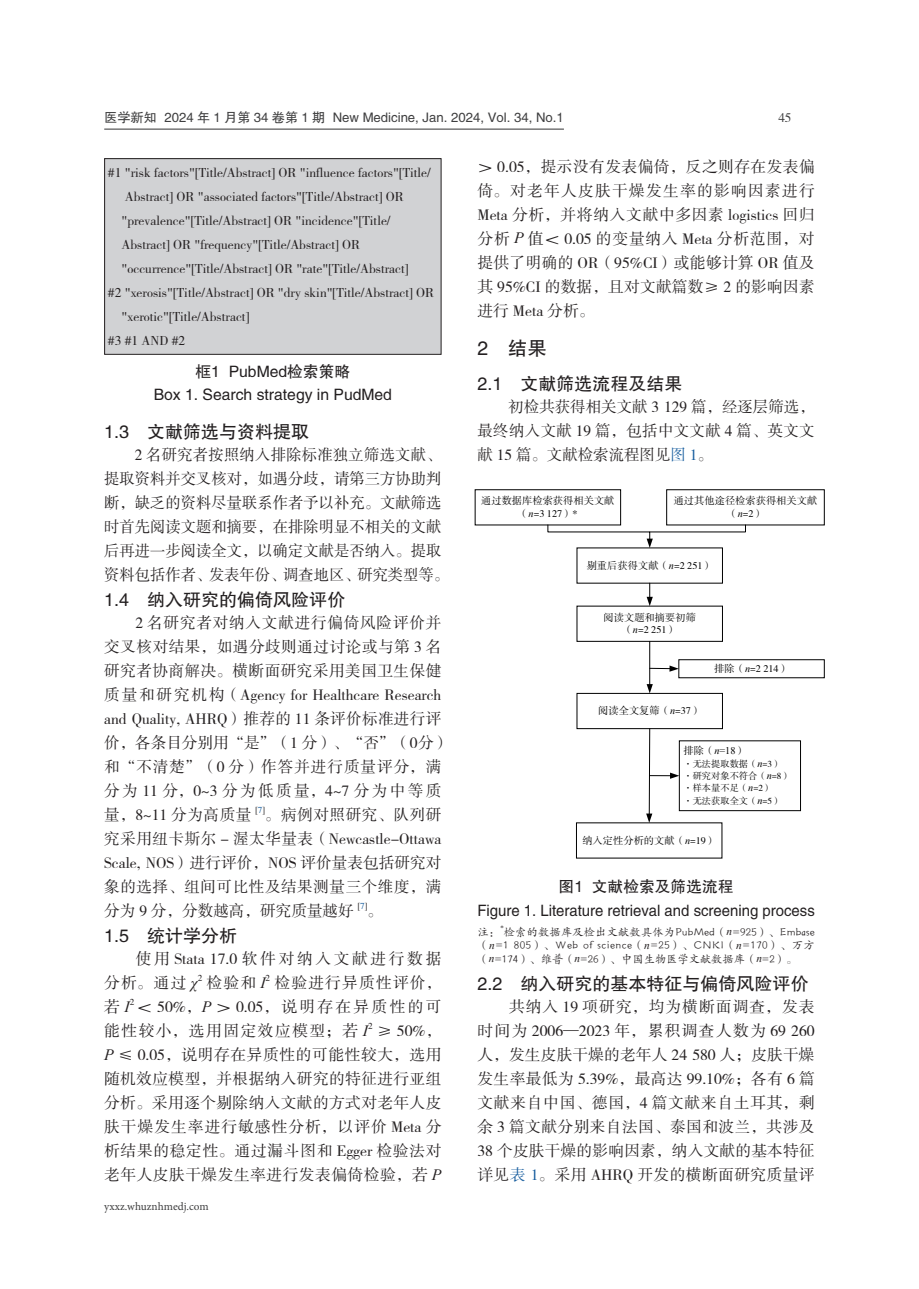
<style>
.page{position:relative;width:919px;height:1289px;background:#fff}
.page>*{position:absolute;margin:0;border:0;box-sizing:border-box;transform-origin:0 0}
._12_正文一级标题{font:19.5px "FZHTK GBK1 0";color:#231f20}
._13_正文二级标题{font:18px "FZHTK GBK1 0";color:#231f20}
._11_正文{font:15.75px/24px "FZSSK GBK1 0";letter-spacing:.02em;color:#231f20;text-align:justify}
._15_图表名{font:15.75px "FZHTK GBK1 0";color:#231f20}
._15_图表名-2{font:15.75px "FZHTK GBK1 0";color:#231f20;scale:.95 1}
._11_正文-2{font:15.75px/24px "FZSSK GBK1 0";letter-spacing:.095em;color:#231f20}
._11_正文-3{font:15.75px/24px "FZSSK GBK1 0";letter-spacing:.165em;color:#231f20}
._11_正文-4{font:15.75px "FZSSK GBK1 0";letter-spacing:.075em;color:#231f20}
._15_1_图表内容{font:13.5px "FZSSK GBK1 0";color:#231f20}
.t1{font:13.2px "FZHTK GBK1 0";color:#3e3e3f}
.t2{font:13.2px "FZSSK GBK1 0";color:#3e3e3f}
._14_图表注释{font:11.25px/13.5px "FZKTK GBK1 0";letter-spacing:.04em;color:#231f20}
._14_图表注释-2{font:11.25px "FZKTK GBK1 0";letter-spacing:.015em;color:#231f20}
.t3{font:11.25px "Minion Pro";color:#3e3e3f}
.t4{font:10.2px/12.5px "FZSSK GBK1 0";color:#000;text-align:center}
.t5{font:9.3px/12.3px "FZSSK GBK1 0";color:#000}
._11_正文-5{font:9.15px "FZSSK GBK1 0";color:#231f20}
._14_图表注释-3{font:6.6px "FZKTK GBK1 0";color:#231f20}
.s1{color:#175d9e}
.s2{font-family:"Times New Roman";font-style:italic}
.s3{font-family:"Times New Roman"}
.s4{font-family:"Times New Roman";font-style:italic;font-size:10.2px}
</style>
<div class="page">
<hr style="left:104px;top:129px;width:460px;height:1px;background:#3e3e3f">
<div style="left:105px;top:159px;width:336px;height:195px;background:#d1d2d4"></div>
<div style="left:104px;top:158px;width:337px;height:197px;border:1px solid #231f20"></div>
<svg style="left:474px;top:489px;width:351px;height:370px"></svg>
<div style="left:678px;top:659px;width:146px;height:19px;border:1px solid #000"></div>
<div style="left:576px;top:693px;width:146px;height:36px;border:1px solid #000"></div>
<svg style="left:547px;top:524px;width:199px;height:24px"></svg>
<svg style="left:646px;top:583px;width:6px;height:23px"></svg>
<hr style="left:649px;top:641px;width:1px;height:44px;background:#000">
<svg style="left:646px;top:684px;width:6px;height:9px"></svg>
<svg style="left:649px;top:665px;width:29px;height:6px"></svg>
<div style="left:679px;top:740px;width:121px;height:71px;border:1px solid #000"></div>
<svg style="left:646px;top:728px;width:33px;height:94px"></svg>
<p class="t1" style="left:104px;top:111px;width:461px">医学新知 2024 年 1 月第 34 卷第 1 期 New Medicine, Jan. 2024, Vol. 34, No.1</p>
<p class="t2" style="left:778px;top:111px;width:15px">45</p>
<p class="_15_1_图表内容" style="left:108px;top:166px;width:324px">#1 "risk factors"[Title/Abstract] OR "influence factors"[Title/</p>
<p class="_15_1_图表内容" style="left:125px;top:190px;width:280px">Abstract] OR "associated factors"[Title/Abstract] OR</p>
<p class="_15_1_图表内容" style="left:121px;top:214px;width:271px">"prevalence"[Title/Abstract] OR "incidence"[Title/</p>
<p class="_15_1_图表内容" style="left:121px;top:238px;width:240px">Abstract] OR "frequency"[Title/Abstract] OR</p>
<p class="_15_1_图表内容" style="left:121px;top:262px;width:288px">"occurrence"[Title/Abstract] OR "rate"[Title/Abstract]</p>
<p class="_15_1_图表内容" style="left:108px;top:286px;width:327px">#2 "xerosis"[Title/Abstract] OR "dry skin"[Title/Abstract] OR</p>
<p class="_15_1_图表内容" style="left:121px;top:310px;width:129px">"xerotic"[Title/Abstract]</p>
<p class="_15_1_图表内容" style="left:108px;top:334px;width:79px">#3 #1 AND #2</p>
<p class="_15_图表名" style="left:195px;top:363px;width:156px">框1 PubMed检索策略</p>
<p class="_15_图表名" style="left:154px;top:386px;width:240px">Box 1. Search strategy in PudMed</p>
<p class="_13_正文二级标题" style="left:104px;top:422px;width:206px">1.3 文献筛选与资料提取</p>
<p class="_11_正文" style="left:104px;top:443px;width:346px;text-align:left;text-indent:31px">2 名研究者按照纳入排除标准独立筛选文献、提取资料并交叉核对，如遇分歧，请第三方协助判断，缺乏的资料尽量联系作者予以补充。文献筛选时首先阅读文题和摘要，在排除明显不相关的文献后再进一步阅读全文，以确定文献是否纳入。提取资料包括作者、发表年份、调查地区、研究类型等。</p>
<p class="_13_正文二级标题" style="left:104px;top:590px;width:242px">1.4 纳入研究的偏倚风险评价</p>
<p class="_11_正文" style="left:104px;top:611px;width:346px;text-align:left;text-indent:31px">2 名研究者对纳入文献进行偏倚风险评价并交叉核对结果，如遇分歧则通过讨论或与第 3 名研究者协商解决。横断面研究采用美国卫生保健质量和研究机构（Agency for Healthcare Research and Quality, AHRQ）推荐的 11 条评价标准进行评价，各条目分别用“是”（1 分）、“否”（0分）和“不清楚”（0 分）作答并进行质量评分，满分为 11 分，0~3 分为低质量，4~7 分为中等质量，8~11 分为高质量</p>
<p class="_11_正文-5" style="left:255px;top:804px;width:11px">[<span class="s1">7</span>]</p>
<p class="_11_正文" style="left:104px;top:803px;width:339px;text-indent:161px">。病例对照研究、队列研究采用纽卡斯尔 - 渥太华量表（Newcastle-Ottawa Scale, NOS）进行评价，NOS 评价量表包括研究对象的选择、组间可比性及结果测量三个维度，满分为 9 分，分数越高，研究质量越好</p>
<p class="_11_正文-5" style="left:357px;top:900px;width:11px">[<span class="s1">7</span>]</p>
<p class="_11_正文" style="left:367px;top:899px;width:17px">。</p>
<p class="_13_正文二级标题" style="left:104px;top:926px;width:134px">1.5 统计学分析</p>
<p class="_11_正文-3" style="left:104px;top:947px;width:338px;text-indent:32px">使用 Stata 17.0 软件对纳入文献进行数据分析。通过 <span class="s2">χ</span></p>
<p class="_11_正文-5" style="left:198px;top:972px;width:6px">2</p>
<p class="_11_正文" style="left:206px;top:971px;width:61px">检验和 <span class="s2">I</span></p>
<p class="_11_正文-5" style="left:265px;top:972px;width:6px">2</p>
<p class="_11_正文-4" style="left:274px;top:974px;width:168px">检验进行异质性评价，</p>
<p class="_11_正文" style="left:104px;top:995px;width:27px">若 <span class="s2">I</span></p>
<p class="_11_正文-5" style="left:130px;top:996px;width:6px">2</p>
<p class="_11_正文-2" style="left:104px;top:995px;width:339px;text-indent:33px">＜ 50%，<span class="s2">P</span> ＞ 0.05，说明存在异质性的可能性较小，选用固定效应模型；若 <span class="s2">I</span></p>
<p class="_11_正文-5" style="left:368px;top:1020px;width:6px">2</p>
<p class="_11_正文" style="left:104px;top:1019px;width:339px;text-indent:272px">≥ 50%，<span class="s2">P</span> ≤ 0.05，说明存在异质性的可能性较大，选用随机效应模型，并根据纳入研究的特征进行亚组分析。采用逐个剔除纳入文献的方式对老年人皮肤干燥发生率进行敏感性分析，以评价 Meta 分析结果的稳定性。通过漏斗图和 Egger 检验法对老年人皮肤干燥发生率进行发表偏倚检验，若 <span class="s2">P</span></p>
<p class="t3" style="left:104px;top:1198px;width:106px">yxxz.whuznhmedj.com</p>
<p class="_11_正文" style="left:477px;top:155px;width:339px">＞ 0.05，提示没有发表偏倚，反之则存在发表偏倚。对老年人皮肤干燥发生率的影响因素进行Meta 分析，并将纳入文献中多因素 logistics 回归分析 <span class="s2">P</span> 值＜ 0.05 的变量纳入 Meta 分析范围，对提供了明确的 OR（95%CI）或能够计算 OR 值及其 95%CI 的数据，且对文献篇数≥ 2 的影响因素进行 Meta 分析。</p>
<p class="_12_正文一级标题" style="left:477px;top:337px;width:71px">2 结果</p>
<p class="_13_正文二级标题" style="left:477px;top:373px;width:206px">2.1 文献筛选流程及结果</p>
<p class="_11_正文" style="left:477px;top:395px;width:339px;text-indent:31px">初检共获得相关文献 3 129 篇，经逐层筛选，最终纳入文献 19 篇，包括中文文献 4 篇、英文文献 15 篇。文献检索流程图见<span class="s1">图 1</span>。</p>
<p class="t4" style="left:481px;top:495px;width:135px">通过数据库检索获得相关文献（<span class="s2">n</span>=3 127）*</p>
<p class="t4" style="left:673px;top:495px;width:145px">通过其他途径检索获得相关文献（<span class="s2">n</span>=2）</p>
<p class="t4" style="left:586px;top:559px;width:127px">剔重后获得文献（<span class="s2">n</span>=2 251）</p>
<p class="t4" style="left:603px;top:611px;width:94px">阅读文题和摘要初筛（<span class="s2">n</span>=2 251）</p>
<p class="t4" style="left:714px;top:662px;width:76px">排除（<span class="s2">n</span>=2 214）</p>
<p class="t4" style="left:598px;top:705px;width:104px">阅读全文复筛（<span class="s2">n</span>=37）</p>
<p class="t4" style="left:683px;top:745px;width:64px">排除（<span class="s2">n</span><span class="s3">=18</span>）</p>
<p class="t5" style="left:683px;top:757px;width:109px">·无法提取数据（<span class="s4">n</span>=3）·研究对象不符合（<span class="s4">n</span>=8）·样本量不足（<span class="s4">n</span>=2）<br>·无法获取全文（<span class="s4">n</span>=5）</p>
<p class="t4" style="left:582px;top:834px;width:135px">纳入定性分析的文献（<span class="s2">n</span>=19）</p>
<p class="_15_图表名" style="left:558px;top:877px;width:176px">图1 文献检索及筛选流程</p>
<p class="_15_图表名-2" style="left:477px;top:901px;width:356px">Figure 1. Literature retrieval and screening process</p>
<p class="_14_图表注释-2" style="left:477px;top:925px;width:339px">注：检索的数据库及检出文献数具体为PubMed（<span class="s2">n</span>=925）、Embase</p>
<p class="_14_图表注释-3" style="left:500px;top:924px;width:5px">*</p>
<p class="_14_图表注释" style="left:477px;top:938px;width:339px">（<span class="s2">n</span>=1 805）、Web of science（<span class="s2">n</span>=25）、CNKI（<span class="s2">n</span>=170）、万方（<span class="s2">n</span>=174）、维普（<span class="s2">n</span>=26）、中国生物医学文献数据库（<span class="s2">n</span>=2）。</p>
<p class="_13_正文二级标题" style="left:477px;top:973px;width:332px">2.2 纳入研究的基本特征与偏倚风险评价</p>
<p class="_11_正文" style="left:477px;top:995px;width:339px;text-indent:32px">共纳入 19 项研究，均为横断面调查，发表时间为 2006—2023 年，累积调查人数为 69 260人，发生皮肤干燥的老年人 24 580 人；皮肤干燥发生率最低为 5.39%，最高达 99.10%；各有 6 篇文献来自中国、德国，4 篇文献来自土耳其，剩余 3 篇文献分别来自法国、泰国和波兰，共涉及38 个皮肤干燥的影响因素，纳入文献的基本特征详见<span class="s1">表 1</span>。采用 AHRQ 开发的横断面研究质量评</p>
</div>
